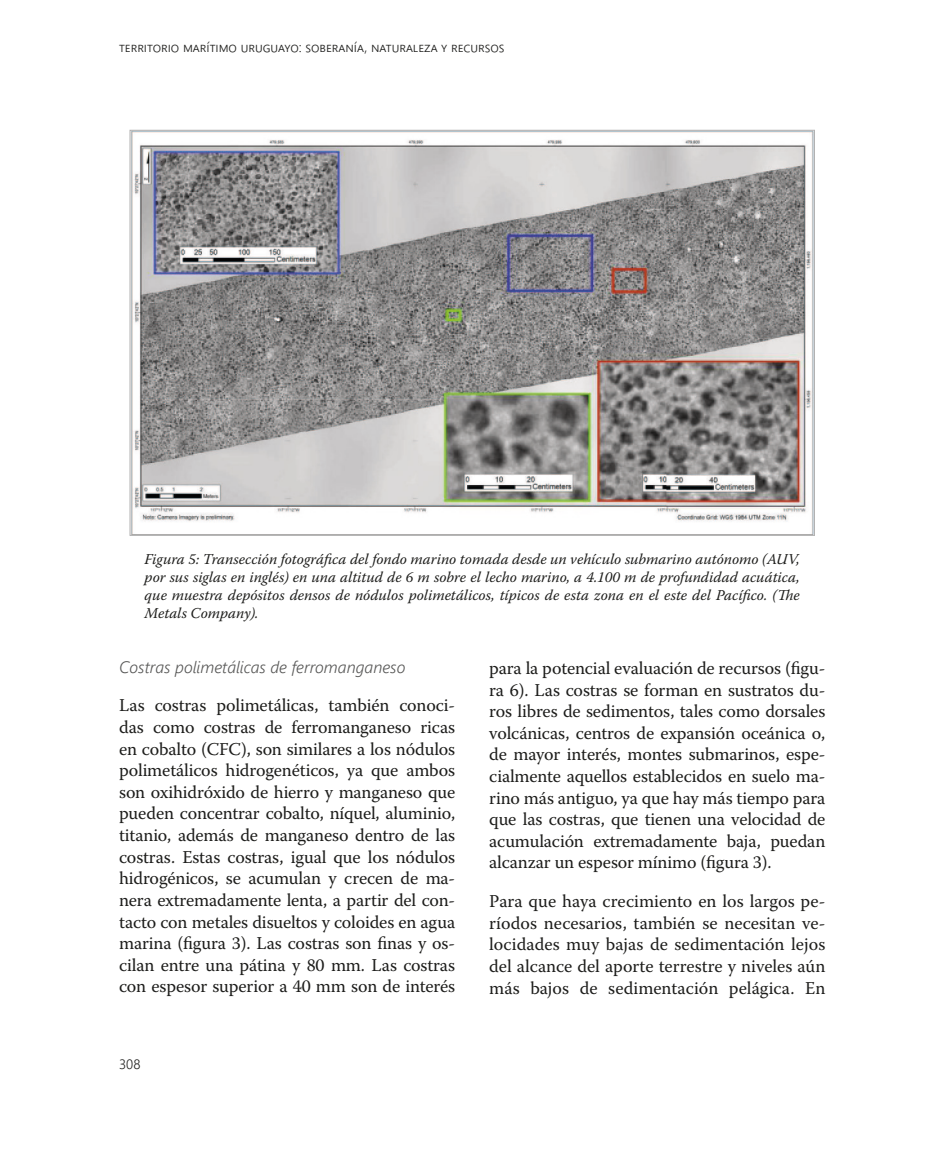
<style>
.page{position:relative;width:936px;height:1149px;background:#fff}
.page>*{position:absolute;margin:0;border:0;box-sizing:border-box;transform-origin:0 0}
.t1{font:18px/21.6px "Warnock Pro";letter-spacing:-.01em;color:#1d1d1b;text-align:justify}
.A-Tít4{font:italic 300 16.5px "Segoe UI";color:#575756}
.A-TítFig{font:italic 15px/18px "Warnock Pro";color:#1d1d1b;text-align:justify}
.t2{font:300 13.5px "Segoe UI";color:#1d1d1b}
</style>
<div class="page">
<img style="left:132px;top:132px;width:680px;height:401px">
<p class="t2" style="left:119px;top:35px;width:387px">territorio marítimo uruguayo: soberanía, naturaleza y recursos</p>
<p class="A-TítFig" style="left:145px;top:550px;width:656px">Figura 5: Transección fotográfica del fondo marino tomada desde un vehículo submarino autónomo (AUV, por sus siglas en inglés) en una altitud de 6 m sobre el lecho marino, a 4.100 m de profundidad acuática, que muestra depósitos densos de nódulos polimetálicos, típicos de esta zona en el este del Pacífico. (The Metals Company).</p>
<p class="A-Tít4" style="left:119px;top:651px;width:288px">Costras polimetálicas de ferromanganeso</p>
<p class="t1" style="left:119px;top:694px;width:337px">Las costras polimetálicas, también conoci&shy;das como costras de ferromanganeso ricas en cobalto (CFC), son similares a los nódulos polimetálicos hidrogenéticos, ya que ambos son oxihidróxido de hierro y manganeso que pueden concentrar cobalto, níquel, aluminio, titanio, además de manganeso dentro de las costras. Estas costras, igual que los nódulos hidrogénicos, se acumulan y crecen de ma&shy;nera extremadamente lenta, a partir del con&shy;tacto con metales disueltos y coloides en agua marina (figura 3). Las costras son finas y os&shy;cilan entre una pátina y 80 mm. Las costras con espesor superior a 40 mm son de interés</p>
<p class="t1" style="left:489px;top:656px;width:337px">para la potencial evaluación de recursos (figu&shy;ra 6). Las costras se forman en sustratos du&shy;ros libres de sedimentos, tales como dorsales volcánicas, centros de expansión oceánica o, de mayor interés, montes submarinos, espe&shy;cialmente aquellos establecidos en suelo ma&shy;rino más antiguo, ya que hay más tiempo para que las costras, que tienen una velocidad de acumulación extremadamente baja, puedan alcanzar un espesor mínimo (figura 3).</p>
<p class="t1" style="left:489px;top:889px;width:337px">Para que haya crecimiento en los largos pe&shy;ríodos necesarios, también se necesitan ve&shy;locidades muy bajas de sedimentación lejos del alcance del aporte terrestre y niveles aún más bajos de sedimentación pelágica. En</p>
<p class="t2" style="left:119px;top:1051px;width:23px">308</p>
</div>
